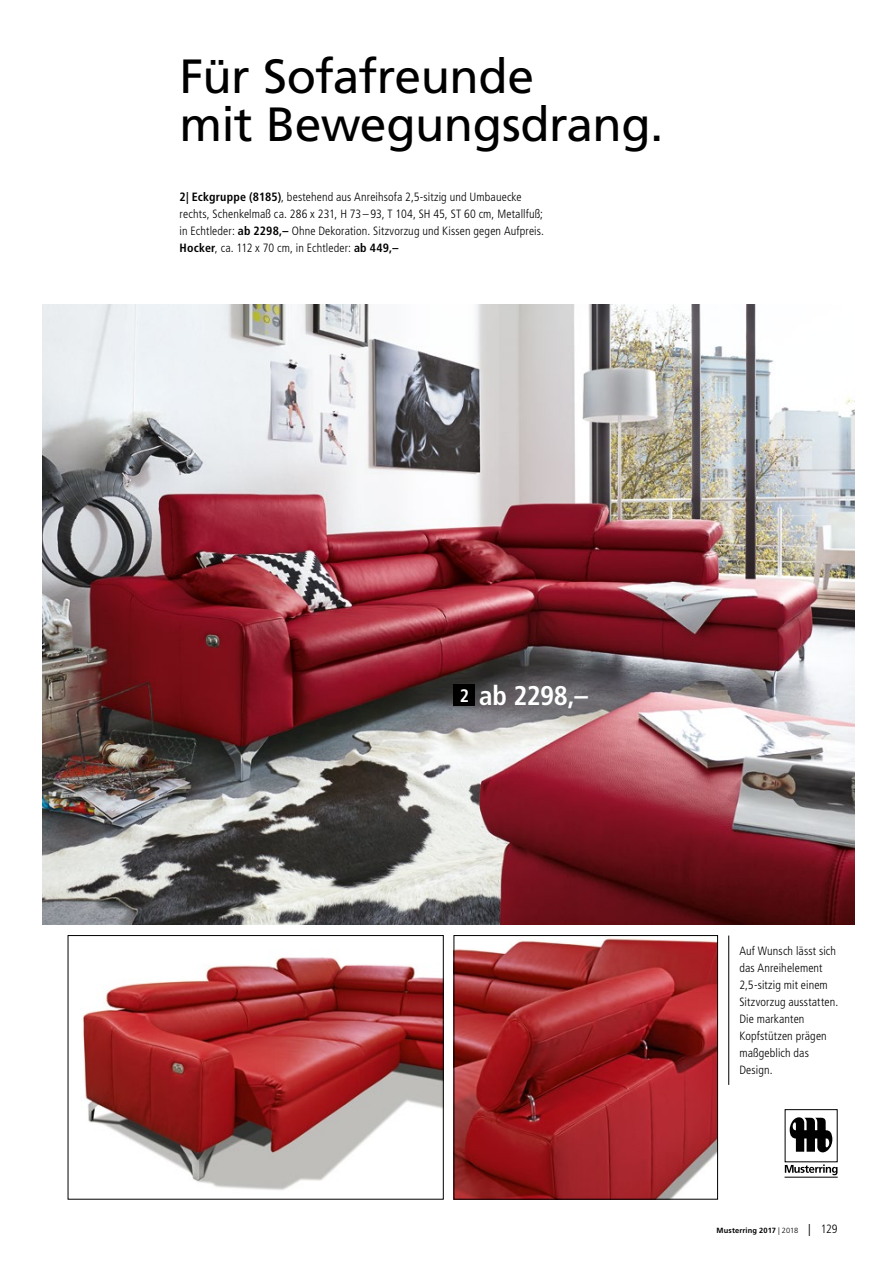
<style>
.page{position:relative;width:893px;height:1263px;background:#fff}
.page>*{position:absolute;margin:0;border:0;box-sizing:border-box;transform-origin:0 0}
.t1{font:48px/48px "Frutiger LT Std";letter-spacing:-.01em;color:#000}
.t2{font:700 condensed 27px "Frutiger LT Std";letter-spacing:-.015em;color:#fff}
.t3{font:300 condensed 12px/17px "Frutiger LT Std";letter-spacing:.01em;color:#000}
.t4{font:700 7.5px "Frutiger LT Std";letter-spacing:.02em;color:#000}
.s1{font-weight:700}
.s2{font-size:18px}
.s3{font-weight:300}
.s4{font-weight:300;font-size:12px}
.s5{font-weight:300;font-stretch:condensed;font-size:12px}
</style>
<div class="page">
<img style="left:43px;top:304px;width:812px;height:621px">
<img style="left:456px;top:938px;width:260px;height:259px">
<div style="left:454px;top:935px;width:264px;height:264px;border:1px solid #000"></div>
<img style="left:82px;top:957px;width:359px;height:233px">
<div style="left:68px;top:935px;width:375px;height:264px;border:1px solid #000"></div>
<svg style="left:784px;top:1109px;width:54px;height:68px"></svg>
<hr style="left:728px;top:935px;width:1px;height:150px;background:#000">
<div style="left:454px;top:685px;width:21px;height:21px;background:#000"></div>
<h1 class="t1" style="left:180px;top:53px;width:485px">Für Sofafreunde<br>mit Bewegungsdrang.</h1>
<p class="t3" style="left:180px;top:189px;width:366px"><span class="s1">2| Eckgruppe (8185)</span>, bestehend aus Anreihsofa 2,5-sitzig und Umbauecke rechts, Schenkelmaß ca. 286 x 231, H 73 –93, T 104, SH 45, ST 60 cm, Metallfuß; in Echtleder: <span class="s1">ab 2298,–</span> Ohne Dekoration. Sitzvorzug und Kissen gegen Aufpreis.<br><span class="s1">Hocker</span>, ca. 112 x 70 cm, in Echtleder: <span class="s1">ab 449,–</span></p>
<h2 class="t2" style="left:460px;top:679px;width:130px"><span class="s2">2</span> ab 2298,–</h2>
<p class="t3" style="left:739px;top:943px;width:100px">Auf Wunsch lässt sich das Anreihelement<br>2,5-sitzig mit einem<br>Sitzvorzug ausstatten.<br>Die markanten<br>Kopfstützen prägen maßgeblich das<br>Design.</p>
<p class="t4" style="left:716px;top:1226px;width:123px">Musterring 2017 <span class="s3">| 2018</span> <span class="s4">|</span> <span class="s5">129</span></p>
</div>
